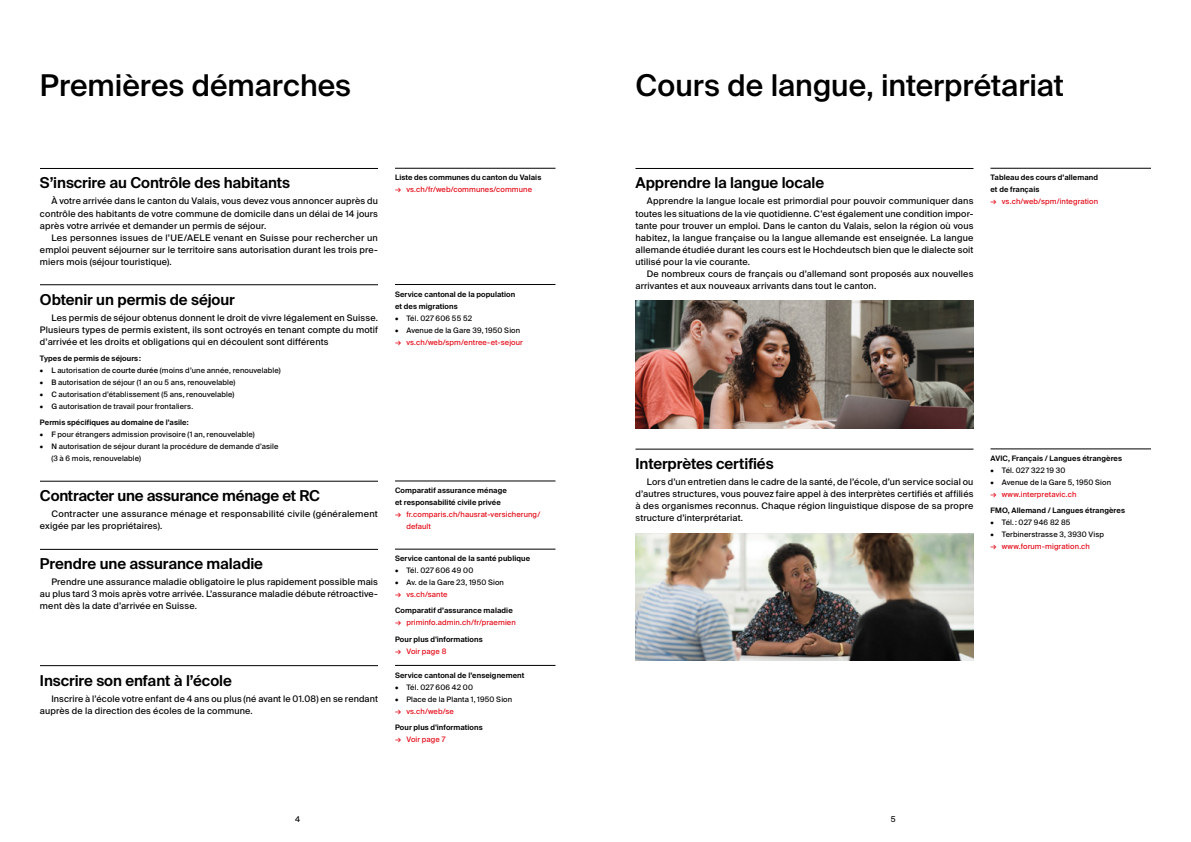
<style>
.page{position:relative;width:1191px;height:842px;background:#fff}
.page>*{position:absolute;margin:0;border:0;box-sizing:border-box;transform-origin:0 0}
.t1{font:500 30px "Suisse Intl";color:#000}
.t2{font:600 15px "Suisse Intl";letter-spacing:-.005em;color:#000}
.t3{font:9px/12px "Suisse Intl";letter-spacing:.015em;color:#000;text-align:justify}
.t4{font:8px "Suisse Intl";color:#000}
.t5{font:7.5px/16px "Suisse Intl";letter-spacing:.015em;color:#000}
.t6{font:600 7.5px/12px "Suisse Intl";letter-spacing:.015em;color:#000}
.t7{font:7.5px/12px "Suisse Intl";letter-spacing:.015em;color:#e30613}
.s1{font-weight:500}
.s2{font-weight:600}
</style>
<div class="page">
<img style="left:635px;top:301px;width:338px;height:127px">
<img style="left:635px;top:533px;width:338px;height:128px">
<hr style="left:40px;top:168px;width:338px;height:1px;background:#000">
<hr style="left:40px;top:285px;width:338px;height:1px;background:#000">
<hr style="left:40px;top:481px;width:338px;height:1px;background:#000">
<hr style="left:40px;top:549px;width:338px;height:1px;background:#000">
<hr style="left:40px;top:665px;width:338px;height:1px;background:#000">
<hr style="left:395px;top:168px;width:160px;height:1px;background:#000">
<hr style="left:395px;top:284px;width:160px;height:1px;background:#000">
<hr style="left:395px;top:665px;width:160px;height:1px;background:#000">
<hr style="left:395px;top:481px;width:160px;height:1px;background:#000">
<hr style="left:395px;top:549px;width:160px;height:1px;background:#000">
<hr style="left:990px;top:168px;width:161px;height:1px;background:#000">
<hr style="left:635px;top:168px;width:338px;height:1px;background:#000">
<hr style="left:635px;top:449px;width:338px;height:1px;background:#000">
<hr style="left:990px;top:449px;width:161px;height:1px;background:#000">
<h1 class="t1" style="left:40px;top:68px;width:312px">Premières démarches</h1>
<h2 class="t2" style="left:40px;top:174px;width:251px">S’inscrire au Contrôle des habitants</h2>
<p class="t3" style="left:40px;top:195px;width:339px;text-indent:11px">À votre arrivée dans le canton du Valais, vous devez vous annoncer auprès du contrôle des habitants de votre commune de domicile dans un délai de 14 jours après votre arrivée et demander un permis de séjour.</p>
<p class="t3" style="left:40px;top:231px;width:339px;text-indent:11px">Les personnes issues de l’UE/AELE venant en Suisse pour rechercher un emploi peuvent séjourner sur le territoire sans autorisation durant les trois pre&shy;miers mois (séjour touristique).</p>
<h2 class="t2" style="left:40px;top:291px;width:196px">Obtenir un permis de séjour</h2>
<p class="t3" style="left:40px;top:312px;width:339px;text-indent:11px">Les permis de séjour obtenus donnent le droit de vivre légalement en Suisse.<br>Plusieurs types de permis existent, ils sont octroyés en tenant compte du motif d’arrivée et les droits et obligations qui en découlent sont différents</p>
<p class="t6" style="left:40px;top:352px;width:103px">Types de permis de séjours:</p>
<p class="t5" style="left:40px;top:362px;width:242px">• <span class="s1">L</span> autorisation de <span class="s1">courte durée</span> (moins d’une année, renouvelable)</p>
<p class="t5" style="left:40px;top:374px;width:197px">• <span class="s1">B</span> autorisation de séjour (1 an ou 5 ans, renouvelable)</p>
<p class="t5" style="left:40px;top:386px;width:196px">• <span class="s1">C</span> autorisation d’établissement (5 ans, renouvelable)</p>
<p class="t5" style="left:40px;top:398px;width:155px">• <span class="s1">G</span> autorisation de travail pour frontaliers.<br><span class="s2">Permis spécifiques au domaine de l’asile:</span></p>
<p class="t5" style="left:40px;top:426px;width:216px">• <span class="s1">F</span> pour étrangers admission provisoire (1 an, renouvelable)</p>
<p class="t5" style="left:51px;top:440px;width:228px;line-height:12px;text-indent:-11px">• <span class="s1">N</span> autorisation de séjour durant la procédure de demande d’asile (3 à 6 mois, renouvelable)</p>
<h2 class="t2" style="left:40px;top:487px;width:281px">Contracter une assurance ménage et RC</h2>
<p class="t3" style="left:40px;top:508px;width:339px;text-indent:11px">Contracter une assurance ménage et responsabilité civile (généralement exigée par les propriétaires).</p>
<h2 class="t2" style="left:40px;top:555px;width:225px">Prendre une assurance maladie</h2>
<p class="t3" style="left:40px;top:576px;width:339px;text-indent:11px">Prendre une assurance maladie obligatoire le plus rapidement possible mais au plus tard 3 mois après votre arrivée. L’assurance maladie débute rétroactive&shy;ment dès la date d’arrivée en Suisse.</p>
<h2 class="t2" style="left:40px;top:672px;width:193px">Inscrire son enfant à l’école</h2>
<p class="t3" style="left:40px;top:692px;width:339px;text-indent:11px">Inscrire à l’école votre enfant de 4 ans ou plus (né avant le 01.08) en se rendant auprès de la direction des écoles de la commune.</p>
<p class="t6" style="left:395px;top:172px;width:148px">Liste des communes du canton du Valais</p>
<p class="t7" style="left:395px;top:184px;width:139px">→ vs.ch/fr/web/communes/commune</p>
<p class="t6" style="left:395px;top:288px;width:122px">Service cantonal de la population et des migrations</p>
<p class="t5" style="left:395px;top:310px;width:79px">• Tél. 027 606 55 52</p>
<p class="t5" style="left:395px;top:322px;width:127px">• Avenue de la Gare 39, 1950 Sion</p>
<p class="t7" style="left:395px;top:336px;width:129px">→ vs.ch/web/spm/entree-et-sejour</p>
<p class="t6" style="left:395px;top:485px;width:113px">Comparatif assurance ménage et responsabilité civile privée</p>
<p class="t7" style="left:406px;top:509px;width:135px;text-indent:-11px">→ fr.comparis.ch/hausrat-versicherung/ default</p>
<p class="t6" style="left:395px;top:553px;width:137px">Service cantonal de la santé publique</p>
<p class="t5" style="left:395px;top:563px;width:80px">• Tél. 027 606 49 00</p>
<p class="t5" style="left:395px;top:575px;width:110px">• Av. de la Gare 23, 1950 Sion</p>
<p class="t7" style="left:395px;top:589px;width:54px">→ vs.ch/sante</p>
<p class="t6" style="left:395px;top:605px;width:119px">Comparatif d’assurance maladie</p>
<p class="t7" style="left:395px;top:617px;width:122px">→ priminfo.admin.ch/fr/praemien</p>
<p class="t6" style="left:395px;top:633px;width:89px">Pour plus d'informations</p>
<p class="t7" style="left:395px;top:645px;width:53px">→ Voir page 8</p>
<p class="t6" style="left:395px;top:669px;width:131px">Service cantonal de l’enseignement</p>
<p class="t5" style="left:395px;top:679px;width:79px">• Tél. 027 606 42 00</p>
<p class="t5" style="left:395px;top:691px;width:119px">• Place de la Planta 1, 1950 Sion</p>
<p class="t7" style="left:395px;top:705px;width:60px">→ vs.ch/web/se</p>
<p class="t6" style="left:395px;top:721px;width:89px">Pour plus d'informations</p>
<p class="t7" style="left:395px;top:733px;width:52px">→ Voir page 7</p>
<h1 class="t1" style="left:635px;top:68px;width:430px">Cours de langue, interprétariat</h1>
<h2 class="t2" style="left:635px;top:174px;width:190px">Apprendre la langue locale</h2>
<p class="t3" style="left:635px;top:195px;width:339px;text-indent:11px">Apprendre la langue locale est primordial pour pouvoir communiquer dans toutes les situations de la vie quotidienne. C’est également une condition impor&shy;tante pour trouver un emploi. Dans le canton du Valais, selon la région où vous habitez, la langue française ou la langue allemande est enseignée. La langue allemande étudiée durant les cours est le Hochdeutsch bien que le dialecte soit utilisé pour la vie courante.</p>
<p class="t3" style="left:635px;top:267px;width:339px;text-indent:11px">De nombreux cours de français ou d’allemand sont proposés aux nouvelles arrivantes et aux nouveaux arrivants dans tout le canton.</p>
<p class="t6" style="left:990px;top:172px;width:109px">Tableau des cours d’allemand et de français</p>
<p class="t7" style="left:990px;top:196px;width:109px">→ vs.ch/web/spm/integration</p>
<h2 class="t2" style="left:635px;top:455px;width:140px">Interprètes certifiés</h2>
<p class="t3" style="left:635px;top:476px;width:339px;text-indent:11px">Lors d’un entretien dans le cadre de la santé, de l’école, d’un service social ou d’autres structures, vous pouvez faire appel à des interprètes certifiés et affiliés à des organismes reconnus. Chaque région linguistique dispose de sa propre structure d’interprétariat.</p>
<p class="t6" style="left:990px;top:452px;width:133px">AVIC, Français / Langues étrangères</p>
<p class="t5" style="left:990px;top:462px;width:76px">• Tél. 027 322 19 30</p>
<p class="t5" style="left:990px;top:474px;width:122px">• Avenue de la Gare 5, 1950 Sion</p>
<p class="t7" style="left:990px;top:488px;width:87px">→ www.interpretavic.ch</p>
<p class="t6" style="left:990px;top:505px;width:136px">FMO, Allemand / Langues étrangères</p>
<p class="t5" style="left:990px;top:515px;width:81px">• Tél.: 027 946 82 85</p>
<p class="t5" style="left:990px;top:527px;width:115px">• Terbinerstrasse 3, 3930 Visp</p>
<p class="t7" style="left:990px;top:541px;width:101px">→ www.forum-migration.ch</p>
<p class="t4" style="left:295px;top:814px;width:6px">4</p>
<p class="t4" style="left:890px;top:814px;width:6px">5</p>
</div>
